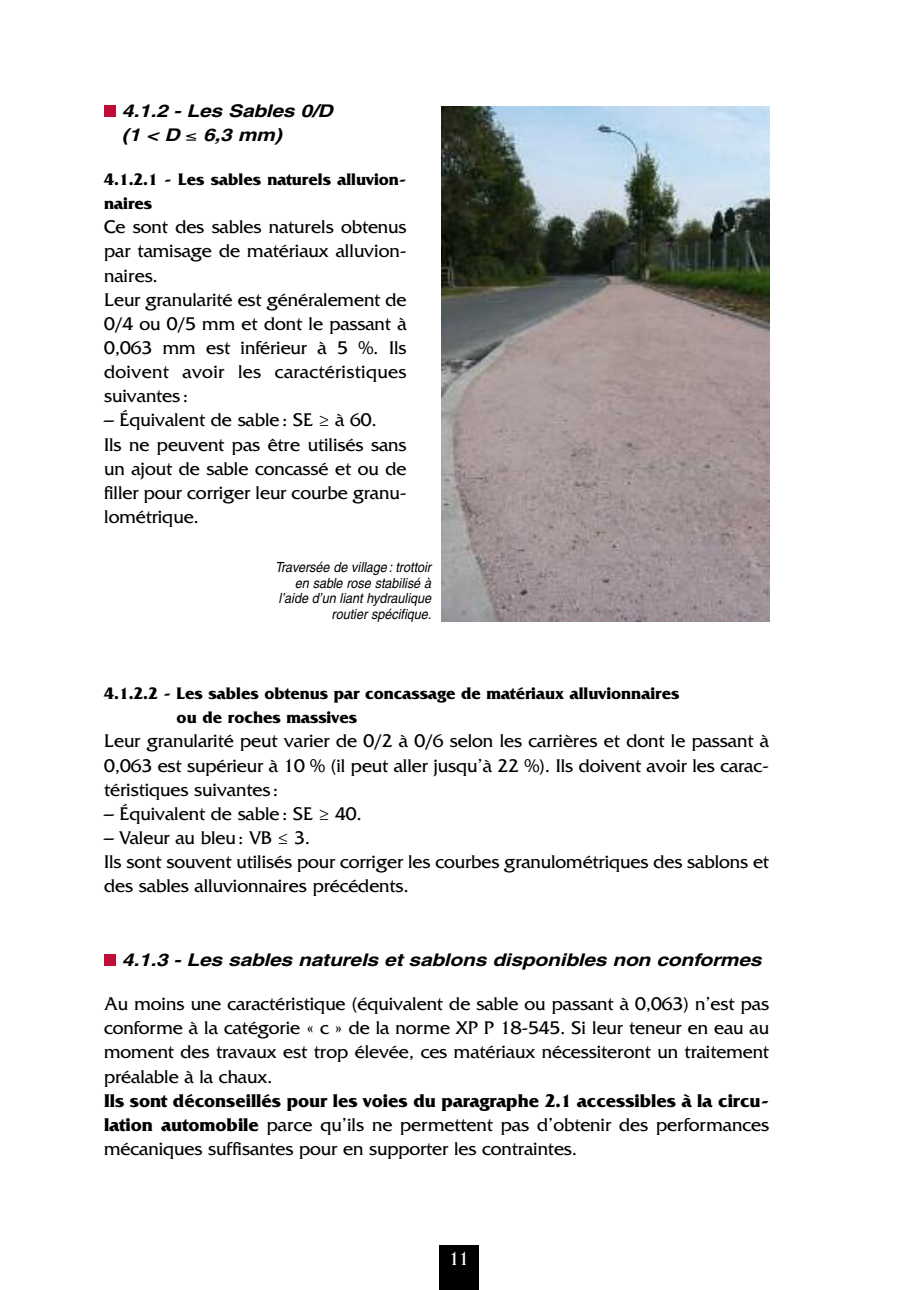
<style>
.page{position:relative;width:918px;height:1290px;background:#fff}
.page>*{position:absolute;margin:0;border:0;box-sizing:border-box;transform-origin:0 0}
.t1{font:19.25px/24.2px "Friz Quadrata";letter-spacing:-.005em;color:#000}
.t2{font:19.25px "Friz Quadrata";color:#fff}
.t3{font:700 17.5px/24.2px "Friz Quadrata";letter-spacing:-.005em;color:#000}
.t4{font:italic 700 17.5px/24.2px "Helvetica";letter-spacing:-.01em;color:#000;scale:1.2 1}
.t5{font:italic 14px/15.8px "Helvetica";color:#000;text-align:right;scale:.9 1}
.s1{font-family:"Warnock Pro";font-weight:300}
.s2{font-weight:700}
</style>
<div class="page">
<div style="left:104px;top:105px;width:12px;height:12px;background:#c00e38"></div>
<div style="left:104px;top:954px;width:12px;height:12px;background:#c00e38"></div>
<div style="left:439px;top:1245px;width:40px;height:45px;background:#000"></div>
<img style="left:441px;top:107px;width:328px;height:514px">
<p class="t4" style="left:122px;top:100px;width:177px">4.1.2 - Les Sables 0/D (1 &lt; D ≤ 6,3 mm)</p>
<p class="t3" style="left:104px;top:167px;width:304px">4.1.2.1 - Les sables naturels alluvion&shy;naires</p>
<p class="t1" style="left:104px;top:214px;width:304px">Ce sont des sables naturels obtenus par tamisage de matériaux alluvion&shy;naires.<br>Leur granularité est généralement de<br>0/4 ou 0/5 mm et dont le passant à<br>0,063 mm est inférieur à 5 %. Ils doivent avoir les caractéristiques suivantes :</p>
<p class="t1" style="left:104px;top:408px;width:304px">– Équivalent de sable: SE <span class="s1">≥</span> à 60.<br>Ils ne peuvent pas être utilisés sans un ajout de sable concassé et ou de filler pour corriger leur courbe granu&shy;lométrique.</p>
<p class="t5" style="left:275px;top:560px;width:175px">Traversée de village: trottoir en sable rose stabilisé à l’aide d’un liant hydraulique routier spécifique.</p>
<p class="t3" style="left:177px;top:681px;width:504px;text-indent:-72px">4.1.2.2 - Les sables obtenus par concassage de matériaux alluvionnaires ou de roches massives</p>
<p class="t1" style="left:104px;top:729px;width:666px;text-align:justify">Leur granularité peut varier de 0/2 à 0/6 selon les carrières et dont le passant à 0,063 est supérieur à 10 % (il peut aller jusqu’à 22 %). Ils doivent avoir les carac&shy;téristiques suivantes :</p>
<p class="t1" style="left:104px;top:801px;width:259px">– Équivalent de sable: SE <span class="s1">≥</span> 40.</p>
<p class="t1" style="left:104px;top:825px;width:666px">– Valeur au bleu: VB <span class="s1">≤</span> 3.<br>Ils sont souvent utilisés pour corriger les courbes granulométriques des sablons et des sables alluvionnaires précédents.</p>
<p class="t4" style="left:122px;top:949px;width:534px">4.1.3 - Les sables naturels et sablons disponibles non conformes</p>
<p class="t1" style="left:104px;top:991px;width:666px;text-align:justify">Au moins une caractéristique (équivalent de sable ou passant à 0,063) n’est pas conforme à la catégorie « c » de la norme XP P 18-545. Si leur teneur en eau au moment des travaux est trop élevée, ces matériaux nécessiteront un traitement préalable à la chaux.</p>
<p class="t1" style="left:104px;top:1088px;width:666px;text-align:justify"><span class="s2">Ils sont déconseillés pour les voies du paragraphe 2.1 accessibles à la circu&shy;lation automobile</span> parce qu’ils ne permettent pas d’obtenir des performances mécaniques suffisantes pour en supporter les contraintes.</p>
<p class="t2" style="left:449px;top:1246px;width:22px">11</p>
</div>
